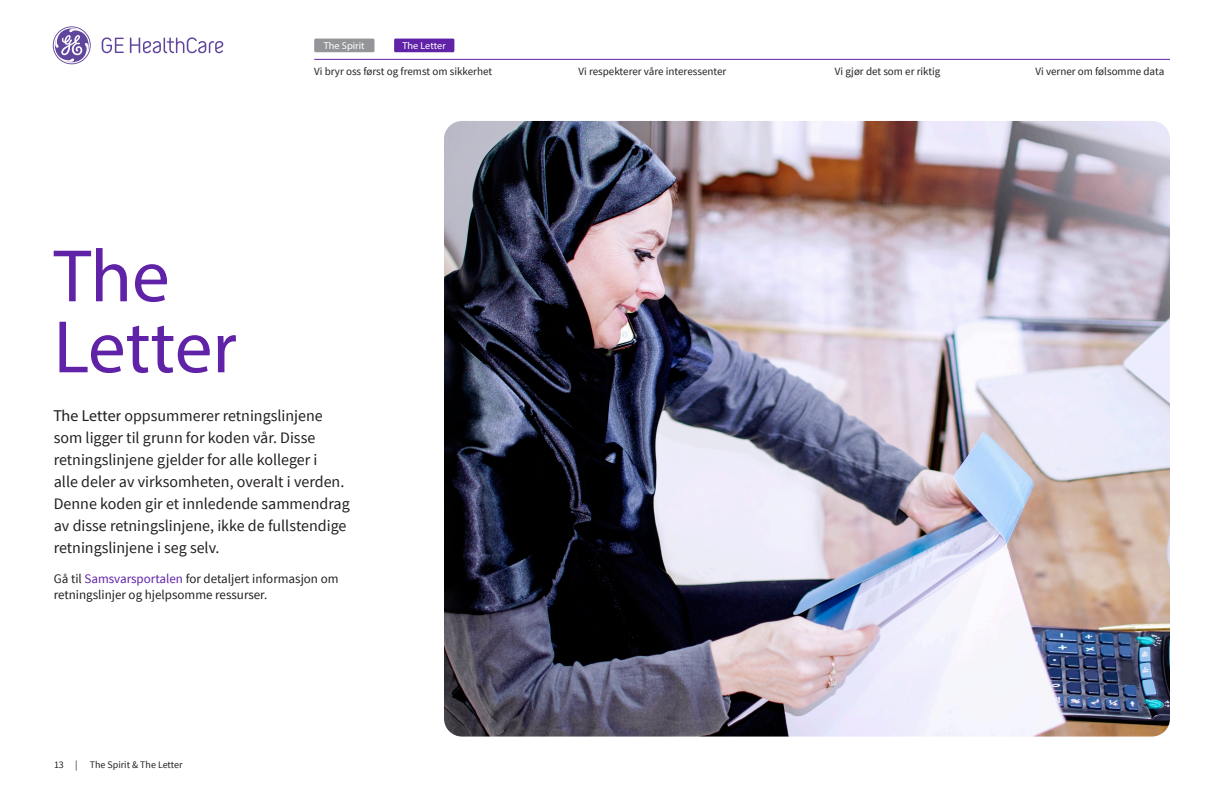
<style>
.page{position:relative;width:1224px;height:792px;background:#fff}
.page>*{position:absolute;margin:0;border:0;box-sizing:border-box;transform-origin:0 0}
.H0_header{font:75px/71px "Myriad Pro";color:#6022a6}
.Intro_copy{font:16px/22px "Source Sans Pro";color:#231f20}
.Body_copy_13_17{font:13px/16px "Source Sans Pro";color:#231f20}
.t1{font:11px "Source Sans Pro";color:#231f20}
.t2{font:10px "Source Sans Pro";color:#231f20}
.t3{font:10px "Myriad Pro";color:#fff}
.s1{font-family:"Myriad Pro"}
.s2{color:#6022a6}
</style>
<div class="page">
<img style="left:444px;top:121px;width:726px;height:616px">
<div style="left:314px;top:39px;width:60px;height:13px;background:#939598"></div>
<div style="left:394px;top:39px;width:60px;height:13px;background:#6022a6"></div>
<svg style="left:53px;top:26px;width:170px;height:38px"></svg>
<hr style="left:314px;top:59px;width:856px;height:1px;background:#6022a6">
<p class="t3" style="left:324px;top:39px;width:42px">The Spirit</p>
<p class="t3" style="left:402px;top:39px;width:45px">The Letter</p>
<p class="t1" style="left:314px;top:64px;width:179px">Vi bryr oss først og fremst om sikkerhet</p>
<p class="t1" style="left:579px;top:64px;width:149px">Vi respekterer våre interessenter</p>
<p class="t1" style="left:835px;top:64px;width:107px">Vi gjør det som er riktig</p>
<p class="t1" style="left:1035px;top:64px;width:130px">Vi verner om følsomme data</p>
<p class="H0_header" style="left:54px;top:239px;width:185px">The<br>Letter</p>
<p class="Intro_copy" style="left:54px;top:405px;width:298px"><span class="s1">The Letter</span> oppsummerer retningslinjene som ligger til grunn for koden vår. Disse retningslinjene gjelder for alle kolleger i<br>alle deler av virksomheten, overalt i verden.<br>Denne koden gir et innledende sammendrag av disse retningslinjene, ikke de fullstendige retningslinjene i seg selv.</p>
<p class="Body_copy_13_17" style="left:54px;top:571px;width:286px">Gå til <span class="s2">Samsvarsportalen</span> for detaljert informasjon om retningslinjer og hjelpsomme ressurser.</p>
<p class="t2" style="left:54px;top:758px;width:130px">13 | The Spirit &amp; The Letter</p>
</div>
